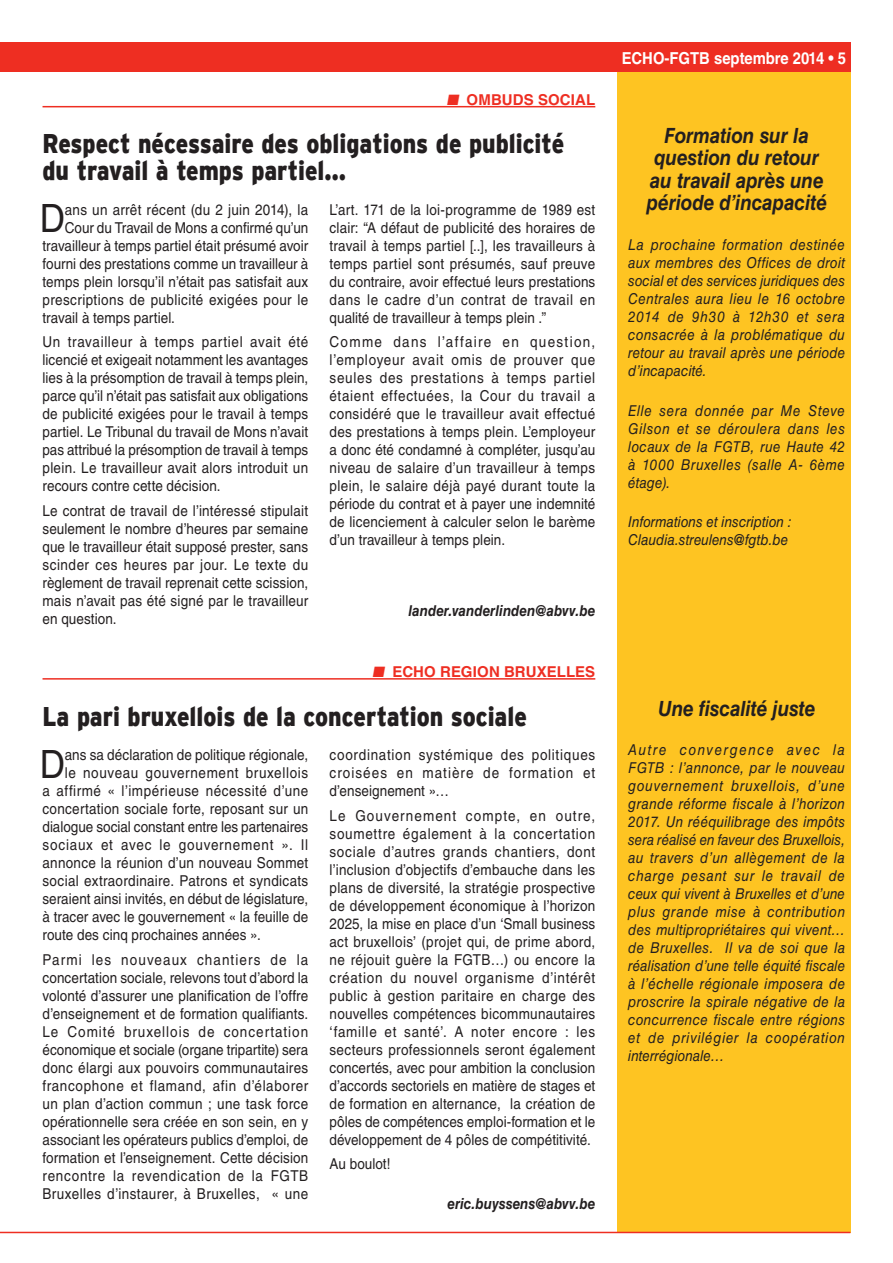
<style>
.page{position:relative;width:893px;height:1263px;background:#fff}
.page>*{position:absolute;margin:0;border:0;box-sizing:border-box;transform-origin:0 0}
.BODY_ECHO_10_12{font:39px "Helvetica LT Std";color:#231f20;scale:.9 1}
.TITEL_18_20{font:900 27px/27px "Interstate";color:#231f20;scale:.85 1}
.KADERTEKST_10_12{font:italic 700 21px/22.5px "Helvetica LT Std";letter-spacing:-.005em;color:#231f20;text-align:center;scale:.9 1}
.t1{font:700 16.5px "Helvetica LT Std";color:#fff;scale:.9 1}
.BODY_ECHO_10_12-2{font:15px/18px "Helvetica LT Std";letter-spacing:.01em;color:#231f20;text-align:justify;scale:.9 1}
.KADERTEKST_10_12-2{font:italic 15px/18px "Helvetica LT Std";letter-spacing:.01em;color:#231f20;text-align:justify;scale:.9 1}
.BODY_ECHO_10_12-3{font:italic 700 15px "Helvetica LT Std";letter-spacing:.005em;color:#231f20;scale:.9 1}
.BODY_ECHO_10_12-4{font:15px "Helvetica LT Std";letter-spacing:.03em;color:#231f20;scale:.9 1}
.BODY_ECHO_10_12-5{font:15px "Helvetica LT Std";letter-spacing:.04em;color:#231f20;scale:.9 1}
.t2{font:700 15px "Helvetica LT Std";letter-spacing:.005em;color:#ee2e22}
.BODY_ECHO_10_12-6{font:15px "Helvetica LT Std";letter-spacing:.045em;color:#231f20;scale:.9 1}
.BODY_ECHO_10_12-7{font:15px "Helvetica LT Std";letter-spacing:.06em;color:#231f20;scale:.9 1}
</style>
<div class="page">
<div style="left:0;top:43px;width:850px;height:29px;background:#ee2e22"></div>
<div style="left:617px;top:72px;width:233px;height:1161px;background:#fec422"></div>
<hr style="left:0;top:1232px;width:850px;height:1px;background:#ee2e22">
<hr style="left:43px;top:106px;width:552px;height:1px;background:#ee2e22">
<hr style="left:43px;top:678px;width:552px;height:2px;background:#ee2e22">
<p class="t2" style="left:447px;top:90px;width:150px">■ OMBUDS SOCIAL</p>
<p class="TITEL_18_20" style="left:43px;top:129px;width:615px">Respect nécessaire des obligations de publicité du travail à temps partiel…</p>
<p class="BODY_ECHO_10_12-2" style="left:65px;top:201px;width:272px">ans un arrêt récent (du 2 juin 2014), la</p>
<p class="BODY_ECHO_10_12-2" style="left:65px;top:219px;width:272px">Cour du Travail de Mons a confirmé qu’un</p>
<p class="BODY_ECHO_10_12-2" style="left:43px;top:237px;width:297px">travailleur à temps partiel était présumé avoir</p>
<p class="BODY_ECHO_10_12-2" style="left:43px;top:255px;width:297px">fourni des prestations comme un travailleur à</p>
<p class="BODY_ECHO_10_12-2" style="left:43px;top:273px;width:297px">temps plein lorsqu’il n’était pas satisfait aux</p>
<p class="BODY_ECHO_10_12-4" style="left:43px;top:291px;width:297px">prescriptions de publicité exigées pour le</p>
<p class="BODY_ECHO_10_12-2" style="left:43px;top:309px;width:149px">travail à temps partiel.</p>
<p class="BODY_ECHO_10_12-2" style="left:43px;top:333px;width:297px">Un travailleur à temps partiel avait été licencié et exigeait notamment les avantages lies à la présomption de travail à temps plein, parce qu’il n’était pas satisfait aux obligations de publicité exigées pour le travail à temps partiel. Le Tribunal du travail de Mons n’avait pas attribué la présomption de travail à temps plein. Le travailleur avait alors introduit un recours contre cette décision.</p>
<p class="BODY_ECHO_10_12-2" style="left:43px;top:501px;width:297px">Le contrat de travail de l’intéressé stipulait seulement le nombre d’heures par semaine que le travailleur était supposé prester, sans scinder ces heures par jour. Le texte du règlement de travail reprenait cette scission, mais n’avait pas été signé par le travailleur en question.</p>
<p class="BODY_ECHO_10_12" style="left:40px;top:196px;width:30px">D</p>
<p class="BODY_ECHO_10_12-2" style="left:330px;top:201px;width:297px">L’art. 171 de la loi-programme de 1989 est clair: “A défaut de publicité des horaires de travail à temps partiel [..], les travailleurs à temps partiel sont présumés, sauf preuve du contraire, avoir effectué leurs prestations dans le cadre d’un contrat de travail en qualité de travailleur à temps plein .”</p>
<p class="BODY_ECHO_10_12-2" style="left:330px;top:333px;width:297px">Comme dans l’affaire en question, l’employeur avait omis de prouver que seules des prestations à temps partiel étaient effectuées, la Cour du travail a considéré que le travailleur avait effectué des prestations à temps plein. L’employeur a donc été condamné à compléter, jusqu’au niveau de salaire d’un travailleur à temps plein, le salaire déjà payé durant toute la période du contrat et à payer une indemnité de licenciement à calculer selon le barème d’un travailleur à temps plein.</p>
<p class="BODY_ECHO_10_12-3" style="left:408px;top:601px;width:209px">lander.vanderlinden@abvv.be</p>
<p class="t2" style="left:373px;top:662px;width:224px">■ ECHO REGION BRUXELLES</p>
<p class="TITEL_18_20" style="left:43px;top:702px;width:571px">La pari bruxellois de la concertation sociale</p>
<p class="BODY_ECHO_10_12-2" style="left:65px;top:746px;width:272px">ans sa déclaration de politique régionale,</p>
<p class="BODY_ECHO_10_12-6" style="left:65px;top:764px;width:272px">le nouveau gouvernement bruxellois</p>
<p class="BODY_ECHO_10_12-5" style="left:43px;top:782px;width:297px">a affirmé « l’impérieuse nécessité d’une</p>
<p class="BODY_ECHO_10_12-2" style="left:43px;top:800px;width:297px">concertation sociale forte, reposant sur un</p>
<p class="BODY_ECHO_10_12-2" style="left:43px;top:818px;width:297px">dialogue social constant entre les partenaires</p>
<p class="BODY_ECHO_10_12-7" style="left:43px;top:836px;width:297px">sociaux et avec le gouvernement ». Il</p>
<p class="BODY_ECHO_10_12-2" style="left:43px;top:854px;width:297px">annonce la réunion d’un nouveau Sommet</p>
<p class="BODY_ECHO_10_12-2" style="left:43px;top:872px;width:297px">social extraordinaire. Patrons et syndicats</p>
<p class="BODY_ECHO_10_12-2" style="left:43px;top:890px;width:297px">seraient ainsi invités, en début de législature,</p>
<p class="BODY_ECHO_10_12-2" style="left:43px;top:908px;width:297px">à tracer avec le gouvernement « la feuille de</p>
<p class="BODY_ECHO_10_12-2" style="left:43px;top:926px;width:244px">route des cinq prochaines années ».</p>
<p class="BODY_ECHO_10_12-2" style="left:43px;top:950px;width:297px">Parmi les nouveaux chantiers de la concertation sociale, relevons tout d’abord la volonté d’assurer une planification de l’offre d’enseignement et de formation qualifiants.<br>Le Comité bruxellois de concertation économique et sociale (organe tripartite) sera donc élargi aux pouvoirs communautaires francophone et flamand, afin d’élaborer un plan d’action commun ; une task force opérationnelle sera créée en son sein, en y associant les opérateurs publics d’emploi, de formation et l’enseignement. Cette décision rencontre la revendication de la FGTB Bruxelles d’instaurer, à Bruxelles, « une</p>
<p class="BODY_ECHO_10_12-2" style="left:330px;top:746px;width:297px">coordination systémique des politiques croisées en matière de formation et d’enseignement »…</p>
<p class="BODY_ECHO_10_12-2" style="left:330px;top:806px;width:297px">Le Gouvernement compte, en outre, soumettre également à la concertation sociale d’autres grands chantiers, dont l’inclusion d’objectifs d’embauche dans les plans de diversité, la stratégie prospective de développement économique à l’horizon 2025, la mise en place d’un ‘Small business act bruxellois’ (projet qui, de prime abord, ne réjouit guère la FGTB…) ou encore la création du nouvel organisme d’intérêt public à gestion paritaire en charge des nouvelles compétences bicommunautaires ‘famille et santé’. A noter encore : les secteurs professionnels seront également concertés, avec pour ambition la conclusion d’accords sectoriels en matière de stages et de formation en alternance, la création de pôles de compétences emploi-formation et le développement de 4 pôles de compétitivité.</p>
<p class="BODY_ECHO_10_12-2" style="left:330px;top:1155px;width:69px">Au boulot!</p>
<p class="BODY_ECHO_10_12-3" style="left:447px;top:1194px;width:166px">eric.buyssens@abvv.be</p>
<p class="BODY_ECHO_10_12" style="left:40px;top:741px;width:30px">D</p>
<p class="t1" style="left:622px;top:48px;width:251px">ECHO-FGTB septembre 2014 • 5</p>
<p class="KADERTEKST_10_12" style="left:647px;top:124px;width:202px">Formation sur la question du retour au travail après une période d’incapacité</p>
<p class="KADERTEKST_10_12-2" style="left:628px;top:236px;width:242px">La prochaine formation destinée aux membres des Offices de droit social et des services juridiques des Centrales aura lieu le 16 octobre 2014 de 9h30 à 12h30 et sera consacrée à la problématique du retour au travail après une période d’incapacité.</p>
<p class="KADERTEKST_10_12-2" style="left:628px;top:401px;width:242px">Elle sera donnée par Me Steve Gilson et se déroulera dans les locaux de la FGTB, rue Haute 42 à 1000 Bruxelles (salle A- 6ème étage).</p>
<p class="KADERTEKST_10_12-2" style="left:628px;top:513px;width:183px">Informations et inscription :<br>Claudia.streulens@fgtb.be</p>
<p class="KADERTEKST_10_12" style="left:658px;top:697px;width:176px">Une fiscalité juste</p>
<p class="KADERTEKST_10_12-2" style="left:628px;top:741px;width:243px">Autre convergence avec la FGTB : l’annonce, par le nouveau gouvernement bruxellois, d’une grande réforme fiscale à l’horizon 2017. Un rééquilibrage des impôts sera réalisé en faveur des Bruxellois, au travers d’un allègement de la charge pesant sur le travail de ceux qui vivent à Bruxelles et d’une plus grande mise à contribution des multipropriétaires qui vivent… de Bruxelles. Il va de soi que la réalisation d’une telle équité fiscale à l’échelle régionale imposera de proscrire la spirale négative de la concurrence fiscale entre régions et de privilégier la coopération interrégionale…</p>
</div>
